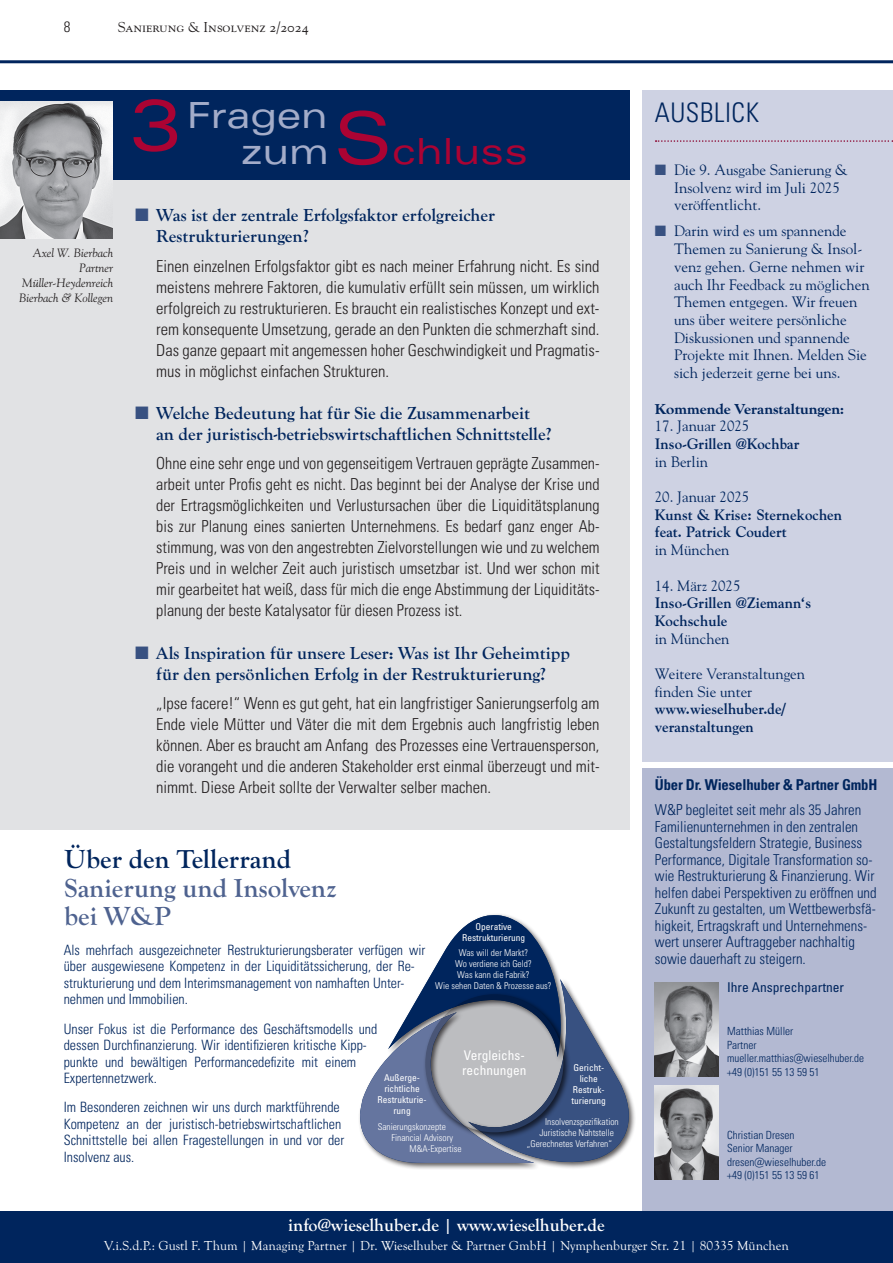
<style>
.page{position:relative;width:893px;height:1263px;background:#fff}
.page>*{position:absolute;margin:0;border:0;box-sizing:border-box;transform-origin:0 0}
.t1{font:expanded 36px/36px "Univers LT Pro";color:#a3acc9}
.t2{font:700 27px/28.5px "Goudy Old Sty";color:#4e628f}
.t3{font:700 27px "Goudy Old Sty";color:#00255d}
.t4{font:300 condensed 27px "Univers LT Pro";letter-spacing:.02em;color:#00255d}
.t5{font:700 18px/21px "Goudy Old Sty";color:#00255d}
.t6{font:700 18px "Goudy Old Sty";color:#fff}
.t7{font:300 condensed 16.5px/21px "Univers LT Pro";color:#231f20;text-align:justify}
.t8{font:15px/17.7px "Goudy Std";color:#00255d}
.t9{font:300 condensed 15px/16.5px "Univers LT Pro";color:#00255d}
.t10{font:700 15px/17.7px "Goudy Std";color:#00255d}
.t11{font:700 condensed 15px "Univers LT Pro";letter-spacing:-.01em;color:#00255d}
.t12{font:700 expanded 15px "Goudy Old Sty";color:#00255d}
.t13{font:300 condensed 15px "Univers LT Pro";color:#231f20}
.t14{font:300 condensed 14.25px/16.5px "Univers LT Pro";color:#00255d}
.t15{font:14.25px "Goudy SC";color:#231f20}
.t16{font:13.5px "Goudy Old Sty";color:#fff}
.t17{font:condensed 13.5px "Univers LT Pro";color:#00255d}
.t18{font:condensed 13.35px/14.4px "Univers LT Pro";color:#fff}
.t19{font:italic 12px/15px "Goudy Std";color:#231f20;text-align:right}
.t20{font:300 condensed 11.25px/13.5px "Univers LT Pro";color:#00255d}
.t21{font:300 condensed 9.45px/10.9px "Univers LT Pro";color:#fff;text-align:center}
.t22{font:condensed 9.45px/10.9px "Univers LT Pro";color:#fff;text-align:center}
.s1{font-size:72px;color:#ab0333}
.s2{color:#ab0333}
.s3{color:#385181}
</style>
<div class="page">
<div style="left:0;top:90px;width:829px;height:740px;background:#e1e2e4"></div>
<div style="left:0;top:90px;width:829px;height:90px;background:#00255d"></div>
<div style="left:630px;top:82px;width:254px;height:786px;background:#fff"></div>
<div style="left:642px;top:90px;width:251px;height:671px;background:#ced2e3"></div>
<hr style="left:0;top:60px;width:893px;height:3px;background:#00255d">
<svg style="left:656px;top:140px;width:237px;height:2px"></svg>
<div style="left:642px;top:768px;width:251px;height:454px;background:#b3b9d2"></div>
<img style="left:655px;top:982px;width:64px;height:94px">
<img style="left:655px;top:1086px;width:64px;height:93px">
<img style="left:0;top:102px;width:113px;height:136px">
<div style="left:358px;top:913px;width:278px;height:258px;background:#231f20;opacity:.75"></div>
<svg style="left:360px;top:915px;width:269px;height:248px"></svg>
<div style="left:423px;top:992px;width:148px;height:148px;background:#231f20;opacity:.75"></div>
<svg style="left:425px;top:994px;width:138px;height:138px;fill:#bcbdc0"></svg>
<div style="left:0;top:1212px;width:893px;height:51px;background:#00255d"></div>
<p class="t13" style="left:64px;top:17px;width:8px">8</p>
<p class="t15" style="left:118px;top:19px;width:193px">Sanierung &amp; Insolvenz 2/2024</p>
<p class="t19" style="left:19px;top:245px;width:95px">Axel W. Bierbach<br>Partner<br>Müller-Heydenreich<br>Bierbach &amp; Kollegen</p>
<h1 class="t1" style="left:241px;top:97px;width:288px;text-indent:-112px"><span class="s1">3</span>Fragen zum<span class="s1">S</span><span class="s2">chluss</span></h1>
<p class="t5" style="left:156px;top:205px;width:340px;text-indent:-21px"><span class="s3">■</span> Was ist der zentrale Erfolgsfaktor erfolgreicher<br>Restrukturierungen?</p>
<p class="t7" style="left:156px;top:254px;width:445px">Einen einzelnen Erfolgsfaktor gibt es nach meiner Erfahrung nicht. Es sind meistens mehrere Faktoren, die kumulativ erfüllt sein müssen, um wirklich erfolgreich zu restrukturieren. Es braucht ein realistisches Konzept und ext&shy;rem konsequente Umsetzung, gerade an den Punkten die schmerzhaft sind.<br>Das ganze gepaart mit angemessen hoher Geschwindigkeit und Pragmatis&shy;mus in möglichst einfachen Strukturen.</p>
<p class="t5" style="left:156px;top:403px;width:397px;text-indent:-21px"><span class="s3">■</span> Welche Bedeutung hat für Sie die Zusammenarbeit an der juristisch-betriebswirtschaftlichen Schnittstelle?</p>
<p class="t7" style="left:156px;top:452px;width:445px">Ohne eine sehr enge und von gegenseitigem Vertrauen geprägte Zusammen&shy;arbeit unter Profis geht es nicht. Das beginnt bei der Analyse der Krise und der Ertragsmöglichkeiten und Verlustursachen über die Liquiditätsplanung bis zur Planung eines sanierten Unternehmens. Es bedarf ganz enger Ab&shy;stimmung, was von den angestrebten Zielvorstellungen wie und zu welchem Preis und in welcher Zeit auch juristisch umsetzbar ist. Und wer schon mit mir gearbeitet hat weiß, dass für mich die enge Abstimmung der Liquiditäts&shy;planung der beste Katalysator für diesen Prozess ist.</p>
<p class="t5" style="left:135px;top:642px;width:436px;text-align:center"><span class="s3">■</span> Als Inspiration für unsere Leser: Was ist Ihr Geheimtipp für den persönlichen Erfolg in der Restrukturierung?</p>
<p class="t7" style="left:156px;top:692px;width:445px">„Ipse facere!“ Wenn es gut geht, hat ein langfristiger Sanierungserfolg am Ende viele Mütter und Väter die mit dem Ergebnis auch langfristig leben können. Aber es braucht am Anfang des Prozesses eine Vertrauensperson, die vorangeht und die anderen Stakeholder erst einmal überzeugt und mit&shy;nimmt. Diese Arbeit sollte der Verwalter selber machen.</p>
<h2 class="t3" style="left:64px;top:844px;width:228px">Über den Tellerrand</h2>
<h2 class="t2" style="left:64px;top:874px;width:274px">Sanierung und Insolvenz bei W&amp;P</h2>
<p class="t22" style="left:462px;top:921px;width:65px">Operative<br>Restrukturierung</p>
<p class="t21" style="left:435px;top:947px;width:118px">Was will der Markt?<br>Wo verdiene ich Geld?<br>Was kann die Fabrik?<br>Wie sehen Daten &amp; Prozesse aus?</p>
<p class="t14" style="left:64px;top:941px;width:363px">Als mehrfach ausgezeichneter Restrukturierungsberater verfügen wir über ausgewiesene Kompetenz in der Liquiditätssicherung, der Re&shy;strukturierung und dem Interimsmanagement von namhaften Unter&shy;nehmen und Immobilien.</p>
<p class="t14" style="left:64px;top:1019px;width:315px">Unser Fokus ist die Performance des Geschäftsmodells und dessen Durchfinanzierung. Wir identifizieren kritische Kipp&shy;punkte und bewältigen Performancedefizite mit einem Expertennetzwerk.</p>
<p class="t14" style="left:64px;top:1098px;width:282px">Im Besonderen zeichnen wir uns durch marktführende Kompetenz an der juristisch-betriebswirtschaftlichen Schnittstelle bei allen Fragestellungen in und vor der Insolvenz aus.</p>
<p class="t18" style="left:462px;top:1048px;width:66px">Vergleichs&shy;rechnungen</p>
<p class="t22" style="left:572px;top:1062px;width:36px">Gericht&shy;liche<br>Restruk&shy;turierung</p>
<p class="t22" style="left:378px;top:1072px;width:51px">Außerge&shy;richtliche<br>Restrukturie&shy;rung</p>
<p class="t21" style="left:545px;top:1116px;width:75px">Insolvenzspezifikation</p>
<p class="t21" style="left:539px;top:1127px;width:76px">Juristische Nahtstelle</p>
<p class="t21" style="left:527px;top:1138px;width:87px">„Gerechnetes Verfahren“</p>
<p class="t21" style="left:378px;top:1121px;width:70px">Sanierungskonzepte</p>
<p class="t21" style="left:391px;top:1132px;width:63px">Financial Advisory</p>
<p class="t21" style="left:409px;top:1143px;width:54px">M&amp;A-Expertise</p>
<h2 class="t4" style="left:655px;top:95px;width:106px">AUSBLICK</h2>
<p class="t8" style="left:674px;top:161px;width:175px;text-indent:-19px"><span class="s3">■</span> Die 9. Ausgabe Sanierung &amp;<br>Insolvenz wird im Juli 2025 veröffentlicht.</p>
<p class="t8" style="left:674px;top:222px;width:197px;text-indent:-19px"><span class="s3">■</span> Darin wird es um spannende<br>Themen zu Sanierung &amp; Insol&shy;venz gehen. Gerne nehmen wir auch Ihr Feedback zu möglichen<br>Themen entgegen. Wir freuen uns über weitere persönliche<br>Diskussionen und spannende<br>Projekte mit Ihnen. Melden Sie sich jederzeit gerne bei uns.</p>
<p class="t12" style="left:655px;top:400px;width:191px">Kommende Veranstaltungen:</p>
<p class="t8" style="left:655px;top:417px;width:96px">17. Januar 2025</p>
<p class="t10" style="left:655px;top:435px;width:146px">Inso-Grillen @Kochbar</p>
<p class="t8" style="left:655px;top:452px;width:55px">in Berlin</p>
<p class="t8" style="left:655px;top:488px;width:96px">20. Januar 2025</p>
<p class="t10" style="left:655px;top:506px;width:189px">Kunst &amp; Krise: Sternekochen feat. Patrick Coudert</p>
<p class="t8" style="left:655px;top:541px;width:76px">in München</p>
<p class="t8" style="left:655px;top:576px;width:87px">14. März 2025</p>
<p class="t10" style="left:655px;top:594px;width:158px">Inso-Grillen @Ziemann‘s<br>Kochschule</p>
<p class="t8" style="left:655px;top:629px;width:76px">in München</p>
<p class="t8" style="left:655px;top:665px;width:152px">Weitere Veranstaltungen finden Sie unter</p>
<p class="t10" style="left:655px;top:700px;width:132px">www.wieselhuber.de/ veranstaltungen</p>
<p class="t11" style="left:655px;top:776px;width:224px">Über Dr. Wieselhuber &amp; Partner GmbH</p>
<p class="t9" style="left:655px;top:801px;width:223px">W&amp;P begleitet seit mehr als 35 Jahren Familienunternehmen in den zentralen Gestaltungsfeldern Strategie, Business Performance, Digitale Transformation so&shy;wie Restrukturierung &amp; Finanzierung. Wir helfen dabei Perspektiven zu eröffnen und Zukunft zu gestalten, um Wettbewerbsfä&shy;higkeit, Ertragskraft und Unternehmens&shy;wert unserer Auftraggeber nachhaltig sowie dauerhaft zu steigern.</p>
<p class="t17" style="left:727px;top:979px;width:118px">Ihre Ansprechpartner</p>
<p class="t20" style="left:727px;top:1024px;width:138px">Matthias Müller<br>Partner mueller.matthias@wieselhuber.de +49 (0)151 55 13 59 51</p>
<p class="t20" style="left:727px;top:1127px;width:101px">Christian Dresen<br>Senior Manager dresen@wieselhuber.de +49 (0)151 55 13 59 61</p>
<p class="t6" style="left:288px;top:1215px;width:318px">info@wieselhuber.de | www.wieselhuber.de</p>
<p class="t16" style="left:104px;top:1238px;width:686px">V.i.S.d.P.: Gustl F. Thum | Managing Partner | Dr. Wieselhuber &amp; Partner GmbH | Nymphenburger Str. 21 | 80335 München</p>
</div>
